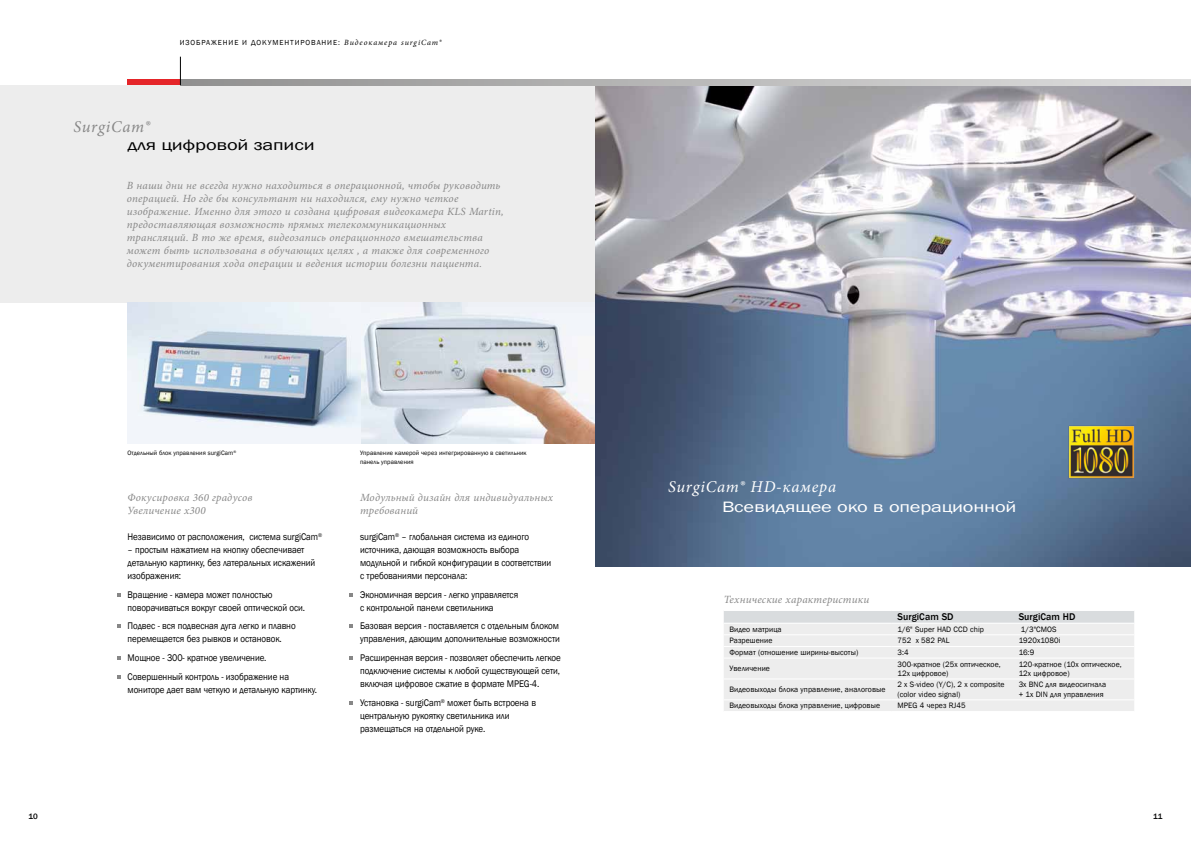
<style>
.page{position:relative;width:1191px;height:842px;background:#fff}
.page>*{position:absolute;margin:0;border:0;box-sizing:border-box;transform-origin:0 0}
.t1{font:italic 16.5px "Minion Pro";letter-spacing:.05em;color:#fff}
.t2{font:italic 16.5px "Minion Pro";letter-spacing:.045em;color:#878787}
.t3{font:15.4px "Franklin Gothic";letter-spacing:-.01em;color:#fff;scale:1.33 1}
.t4{font:15.4px "Franklin Gothic";letter-spacing:-.01em;color:#000;scale:1.33 1}
.t5{font:italic 11px/13px "Minion Pro";letter-spacing:.02em;color:#878787}
.t6{font:500 10px "Franklin Gothic";letter-spacing:.01em;color:#000}
.t7{font:9.9px/13px "Franklin Gothic";letter-spacing:-.01em;color:#000;scale:.91 1}
.t8{font:8px/9.6px "Franklin Gothic";letter-spacing:.01em;color:#000}
.t9{font:500 8px "Franklin Gothic";color:#000}
.t10{font:7.5px "Franklin Gothic";letter-spacing:.12em;color:#000}
.t11{font:6.5px/9px "Franklin Gothic";letter-spacing:.01em;color:#000}
.s1{font-family:"Minion Pro";font-style:italic;font-size:8px}
</style>
<div class="page">
<div style="left:0;top:85px;width:595px;height:217px;background:#ededed"></div>
<img style="left:128px;top:302px;width:467px;height:142px">
<svg style="left:117px;top:593px;width:4px;height:4px"></svg>
<svg style="left:349px;top:593px;width:4px;height:4px"></svg>
<svg style="left:117px;top:624px;width:4px;height:4px"></svg>
<svg style="left:349px;top:624px;width:4px;height:4px"></svg>
<svg style="left:117px;top:656px;width:4px;height:3px"></svg>
<svg style="left:349px;top:656px;width:4px;height:3px"></svg>
<svg style="left:117px;top:675px;width:4px;height:3px"></svg>
<svg style="left:349px;top:701px;width:4px;height:3px"></svg>
<img style="left:595px;top:85px;width:596px;height:481px">
<svg style="left:724px;top:611px;width:410px;height:100px;background:#eaebeb"></svg>
<hr style="left:723px;top:623px;width:168px;height:1px;background:#fff">
<hr style="left:891px;top:623px;width:122px;height:1px;background:#fff">
<hr style="left:1013px;top:623px;width:121px;height:1px;background:#fff">
<hr style="left:723px;top:634px;width:168px;height:1px;background:#fff">
<hr style="left:891px;top:634px;width:122px;height:1px;background:#fff">
<hr style="left:1013px;top:634px;width:121px;height:1px;background:#fff">
<hr style="left:723px;top:646px;width:168px;height:1px;background:#fff">
<hr style="left:891px;top:646px;width:122px;height:1px;background:#fff">
<hr style="left:1013px;top:646px;width:121px;height:1px;background:#fff">
<hr style="left:723px;top:658px;width:168px;height:1px;background:#fff">
<hr style="left:891px;top:658px;width:122px;height:1px;background:#fff">
<hr style="left:1013px;top:658px;width:121px;height:1px;background:#fff">
<hr style="left:723px;top:679px;width:168px;height:1px;background:#fff">
<hr style="left:891px;top:679px;width:122px;height:1px;background:#fff">
<hr style="left:1013px;top:679px;width:121px;height:1px;background:#fff">
<hr style="left:723px;top:699px;width:168px;height:1px;background:#fff">
<hr style="left:891px;top:699px;width:122px;height:1px;background:#fff">
<hr style="left:1013px;top:699px;width:121px;height:1px;background:#fff">
<div style="left:127px;top:79px;width:53px;height:6px;background:#e52529"></div>
<svg style="left:181px;top:79px;width:1010px;height:6px;background:#b8b8b8"></svg>
<svg style="left:180px;top:57px;width:1px;height:28px"></svg>
<img style="left:1065px;top:424px;width:71px;height:58px">
<p class="t10" style="left:180px;top:38px;width:263px">ИЗОБРАЖЕНИЕ И ДОКУМЕНТИРОВАНИЕ: <span class="s1">Видеокамера surgiCam®</span></p>
<h1 class="t2" style="left:73px;top:115px;width:78px">SurgiCam®</h1>
<h2 class="t4" style="left:127px;top:135px;width:142px">для цифровой записи</h2>
<p class="t5" style="left:127px;top:179px;width:378px">В наши дни не всегда нужно находиться в операционной, чтобы руководить операцией. Но где бы консультант ни находился, ему нужно четкое изображение. Именно для этого и создана цифровая видеокамера KLS Martin, предоставляющая возможность прямых телекоммуникационных трансляций. В то же время, видеозапись операционного вмешательства может быть использована в обучающих целях , а также для современного документирования хода операции и ведения истории болезни пациента.</p>
<p class="t11" style="left:128px;top:449px;width:110px">Отдельный блок управления surgiCam<sup>®</sup></p>
<p class="t11" style="left:360px;top:449px;width:168px">Управление камерой через интегрированную в светильник панель управления</p>
<p class="t5" style="left:128px;top:491px;width:126px">Фокусировка 360 градусов<br>Увеличение х300</p>
<p class="t7" style="left:128px;top:530px;width:215px">Независимо от расположения, система surgiCam<sup>®</sup></p>
<p class="t7" style="left:128px;top:543px;width:208px">– простым нажатием на кнопку обеспечивает детальную картинку, без латеральных искажений изображения:</p>
<p class="t7" style="left:128px;top:588px;width:196px">Вращение - камера может полностью поворачиваться вокруг своей оптической оси.</p>
<p class="t7" style="left:128px;top:620px;width:186px">Подвес - вся подвесная дуга легко и плавно перемещается без рывков и остановок.</p>
<p class="t7" style="left:128px;top:649px;width:179px;line-height:18.7px">Мощное - 300- кратное увеличение.<br>Совершенный контроль - изображение на</p>
<p class="t7" style="left:128px;top:683px;width:210px">мониторе дает вам четкую и детальную картинку.</p>
<p class="t5" style="left:360px;top:491px;width:194px">Модульный дизайн для индивидуальных требований</p>
<p class="t7" style="left:360px;top:530px;width:211px">surgiCam<sup>®</sup> – глобальная система из единого источника, дающая возможность выбора модульной и гибкой конфигурации в соответствии с требованиями персонала:</p>
<p class="t7" style="left:360px;top:588px;width:175px">Экономичная версия - легко управляется с контрольной панели светильника</p>
<p class="t7" style="left:360px;top:620px;width:221px">Базовая версия - поставляется с отдельным блоком управления, дающим дополнительные возможности</p>
<p class="t7" style="left:360px;top:651px;width:222px;text-align:justify">Расширенная версия - позволяет обеспечить легкое подключение системы к любой существующей сети, включая цифровое сжатие в формате MPEG-4.</p>
<p class="t7" style="left:360px;top:696px;width:195px">Установка - surgiCam<sup>®</sup> может быть встроена в центральную рукоятку светильника или размещаться на отдельной руке.</p>
<h1 class="t1" style="left:668px;top:475px;width:169px">SurgiCam® HD-камера</h1>
<h2 class="t3" style="left:722px;top:497px;width:223px">Всевидящее око в операционной</h2>
<p class="t5" style="left:724px;top:592px;width:147px">Технические характеристики</p>
<p class="t6" style="left:897px;top:611px;width:58px">SurgiCam SD</p>
<p class="t6" style="left:1018px;top:611px;width:58px">SurgiCam HD</p>
<p class="t8" style="left:729px;top:624px;width:54px">Видео матрица</p>
<p class="t8" style="left:897px;top:624px;width:88px">1/6" Super HAD CCD chip</p>
<p class="t8" style="left:1020px;top:624px;width:37px">1/3"CMOS</p>
<p class="t8" style="left:729px;top:636px;width:44px">Разрешение</p>
<p class="t8" style="left:897px;top:636px;width:54px">752 x 582 PAL</p>
<p class="t8" style="left:1018px;top:636px;width:43px">1920x1080i</p>
<p class="t8" style="left:729px;top:648px;width:130px">Формат (отношение ширины-высоты)</p>
<p class="t8" style="left:897px;top:648px;width:13px">3:4</p>
<p class="t8" style="left:1018px;top:648px;width:17px">16:9</p>
<p class="t8" style="left:729px;top:664px;width:42px">Увеличение</p>
<p class="t8" style="left:897px;top:659px;width:105px">300-кратное (25x оптическое,<br>12x цифровое)</p>
<p class="t8" style="left:1018px;top:659px;width:105px">120-кратное (10x оптическое,<br>12x цифровое)</p>
<p class="t8" style="left:729px;top:685px;width:158px">Видеовыходы блока управление, аналоговые</p>
<p class="t8" style="left:897px;top:680px;width:108px">2 x S-video (Y/C), 2 x composite (color video signal)</p>
<p class="t8" style="left:1018px;top:680px;width:89px">3x BNC для видеосигнала + 1х DIN для управления</p>
<p class="t8" style="left:729px;top:701px;width:152px">Видеовыходы блока управление, цифровые</p>
<p class="t8" style="left:897px;top:701px;width:70px">MPEG 4 через RJ45</p>
<p class="t9" style="left:29px;top:812px;width:11px">10</p>
<p class="t9" style="left:1153px;top:812px;width:11px">11</p>
</div>
